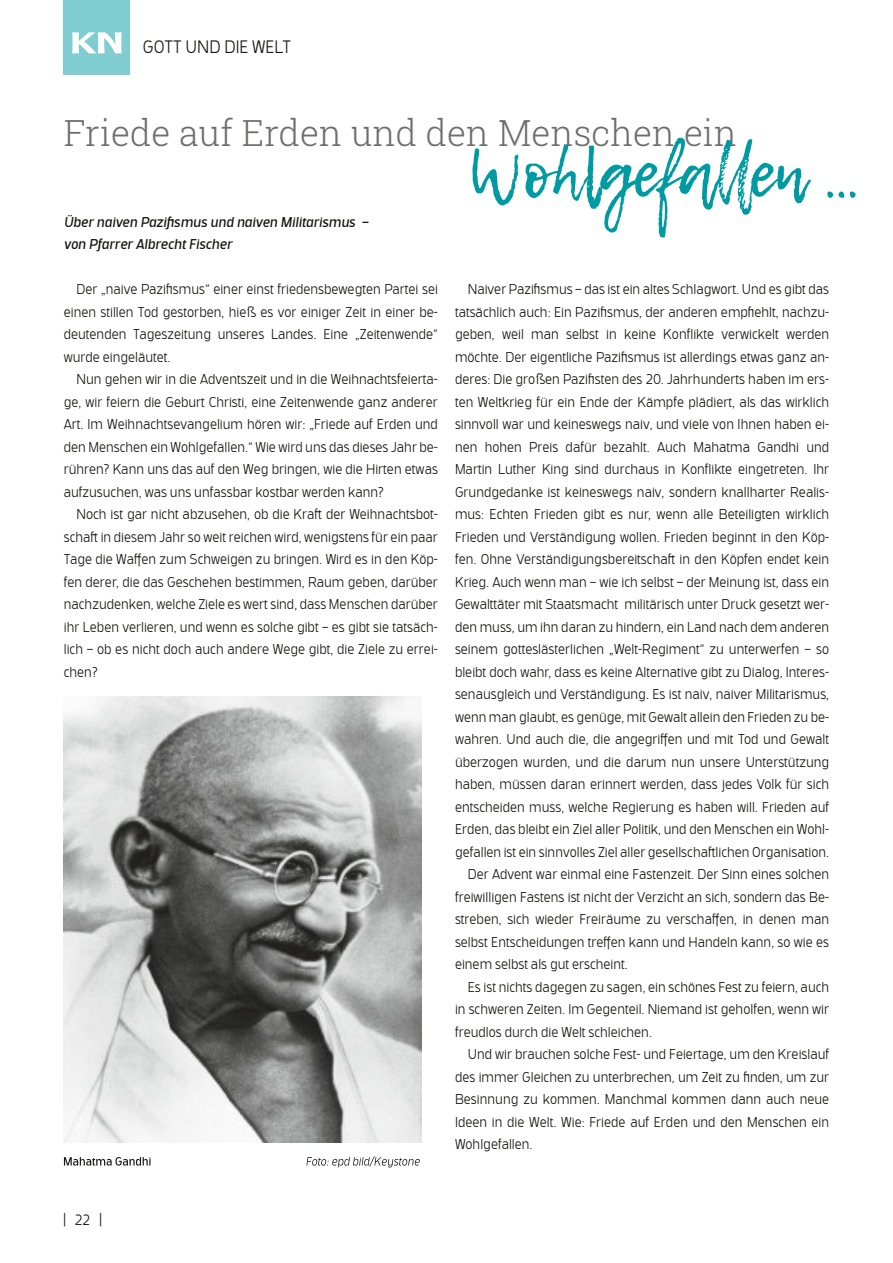
<style>
.page{position:relative;width:893px;height:1263px;background:#fff}
.page>*{position:absolute;margin:0;border:0;box-sizing:border-box;transform-origin:0 0}
.t1{font:300 36px "Roboto Slab";color:#6e6e6d}
.t2{font:300 18px "Bosphorus 50 Normal 52";color:#181715}
.t3{font:300 15px "Bosphorus 50 Normal 52";color:#181715}
.t4{font:300 14.25px/22.5px "Bosphorus 50 Normal 52";color:#181715;text-align:justify}
.t5{font:italic 14.25px/22.5px "Bosphorus 50 Normal 53";color:#181715}
</style>
<div class="page">
<div style="left:64px;top:0;width:66px;height:74px;background:#80cdd1"></div>
<svg style="left:72px;top:32px;width:50px;height:21px"></svg>
<svg style="left:472px;top:148px;width:46px;height:57px"></svg>
<svg style="left:525px;top:138px;width:286px;height:100px"></svg>
<svg style="left:827px;top:192px;width:29px;height:6px"></svg>
<img style="left:64px;top:696px;width:358px;height:447px">
<svg style="left:64px;top:1157px;width:87px;height:8px"></svg>
<svg style="left:306px;top:1156px;width:114px;height:11px"></svg>
<p class="t2" style="left:143px;top:40px;width:150px">GOTT UND DIE WELT</p>
<h1 class="t1" style="left:64px;top:109px;width:675px">Friede auf Erden und den Menschen ein</h1>
<p class="t5" style="left:64px;top:212px;width:306px">Über naiven Pazifismus und naiven Militarismus – von Pfarrer Albrecht Fischer</p>
<p class="t4" style="left:64px;top:279px;width:376px;text-indent:13px">Der „naive Pazifismus“ einer einst friedensbewegten Partei sei einen stillen Tod gestorben, hieß es vor einiger Zeit in einer be&shy;deutenden Tageszeitung unseres Landes. Eine „Zeitenwende“ wurde eingeläutet.</p>
<p class="t4" style="left:64px;top:369px;width:376px;text-indent:13px">Nun gehen wir in die Adventszeit und in die Weihnachtsfeierta&shy;ge, wir feiern die Geburt Christi, eine Zeitenwende ganz anderer Art. Im Weihnachtsevangelium hören wir: „Friede auf Erden und den Menschen ein Wohlgefallen.“ Wie wird uns das dieses Jahr be&shy;rühren? Kann uns das auf den Weg bringen, wie die Hirten etwas aufzusuchen, was uns unfassbar kostbar werden kann?</p>
<p class="t4" style="left:64px;top:504px;width:376px;text-indent:13px">Noch ist gar nicht abzusehen, ob die Kraſt der Weihnachtsbot&shy;schaſt in diesem Jahr so weit reichen wird, wenigstens für ein paar Tage die Waffen zum Schweigen zu bringen. Wird es in den Köp&shy;fen derer, die das Geschehen bestimmen, Raum geben, darüber nachzudenken, welche Ziele es wert sind, dass Menschen darüber ihr Leben verlieren, und wenn es solche gibt – es gibt sie tatsäch&shy;lich – ob es nicht doch auch andere Wege gibt, die Ziele zu errei&shy;chen?</p>
<p class="t4" style="left:468px;top:279px;width:363px">Naiver Pazifismus – das ist ein altes Schlagwort. Und es gibt das</p>
<p class="t4" style="left:455px;top:302px;width:376px">tatsächlich auch: Ein Pazifismus, der anderen empfiehlt, nachzu-</p>
<p class="t4" style="left:455px;top:324px;width:376px">geben, weil man selbst in keine Konflikte verwickelt werden</p>
<p class="t4" style="left:455px;top:347px;width:376px">möchte. Der eigentliche Pazifismus ist allerdings etwas ganz an-</p>
<p class="t4" style="left:455px;top:369px;width:376px">deres: Die großen Pazifisten des 20. Jahrhunderts haben im ers-</p>
<p class="t4" style="left:455px;top:392px;width:376px">ten Weltkrieg für ein Ende der Kämpfe plädiert, als das wirklich</p>
<p class="t4" style="left:455px;top:414px;width:376px">sinnvoll war und keineswegs naiv, und viele von Ihnen haben ei-</p>
<p class="t4" style="left:455px;top:437px;width:376px">nen hohen Preis dafür bezahlt. Auch Mahatma Gandhi und</p>
<p class="t4" style="left:455px;top:459px;width:376px">Martin Luther King sind durchaus in Konflikte eingetreten. Ihr</p>
<p class="t4" style="left:455px;top:482px;width:376px">Grundgedanke ist keineswegs naiv, sondern knallharter Realis-</p>
<p class="t4" style="left:455px;top:504px;width:376px">mus: Echten Frieden gibt es nur, wenn alle Beteiligten wirklich</p>
<p class="t4" style="left:455px;top:527px;width:376px">Frieden und Verständigung wollen. Frieden beginnt in den Köp-</p>
<p class="t4" style="left:455px;top:549px;width:376px">fen. Ohne Verständigungsbereitschaſt in den Köpfen endet kein</p>
<p class="t4" style="left:455px;top:572px;width:376px">Krieg. Auch wenn man – wie ich selbst – der Meinung ist, dass ein</p>
<p class="t4" style="left:455px;top:594px;width:376px">Gewalttäter mit Staatsmacht militärisch unter Druck gesetzt wer-</p>
<p class="t4" style="left:455px;top:617px;width:376px">den muss, um ihn daran zu hindern, ein Land nach dem anderen</p>
<p class="t4" style="left:455px;top:639px;width:376px">seinem gotteslästerlichen „Welt-Regiment“ zu unterwerfen – so</p>
<p class="t4" style="left:455px;top:662px;width:376px">bleibt doch wahr, dass es keine Alternative gibt zu Dialog, Interes-</p>
<p class="t4" style="left:455px;top:684px;width:376px">senausgleich und Verständigung. Es ist naiv, naiver Militarismus,</p>
<p class="t4" style="left:455px;top:707px;width:376px">wenn man glaubt, es genüge, mit Gewalt allein den Frieden zu be-</p>
<p class="t4" style="left:455px;top:729px;width:376px">wahren. Und auch die, die angegriffen und mit Tod und Gewalt</p>
<p class="t4" style="left:455px;top:752px;width:376px">überzogen wurden, und die darum nun unsere Unterstützung</p>
<p class="t4" style="left:455px;top:774px;width:376px">haben, müssen daran erinnert werden, dass jedes Volk für sich</p>
<p class="t4" style="left:455px;top:797px;width:376px">entscheiden muss, welche Regierung es haben will. Frieden auf</p>
<p class="t4" style="left:455px;top:819px;width:376px">Erden, das bleibt ein Ziel aller Politik, und den Menschen ein Wohl-</p>
<p class="t4" style="left:455px;top:842px;width:376px">gefallen ist ein sinnvolles Ziel aller gesellschaſtlichen Organisation.</p>
<p class="t4" style="left:468px;top:864px;width:363px">Der Advent war einmal eine Fastenzeit. Der Sinn eines solchen</p>
<p class="t4" style="left:455px;top:887px;width:376px">freiwilligen Fastens ist nicht der Verzicht an sich, sondern das Be-</p>
<p class="t4" style="left:455px;top:909px;width:376px">streben, sich wieder Freiräume zu verschaffen, in denen man</p>
<p class="t4" style="left:455px;top:932px;width:376px">selbst Entscheidungen treffen kann und Handeln kann, so wie es</p>
<p class="t4" style="left:455px;top:954px;width:174px">einem selbst als gut erscheint.</p>
<p class="t4" style="left:468px;top:977px;width:363px">Es ist nichts dagegen zu sagen, ein schönes Fest zu feiern, auch</p>
<p class="t4" style="left:455px;top:999px;width:376px">in schweren Zeiten. Im Gegenteil. Niemand ist geholfen, wenn wir</p>
<p class="t4" style="left:455px;top:1022px;width:199px">freudlos durch die Welt schleichen.</p>
<p class="t4" style="left:468px;top:1044px;width:363px">Und wir brauchen solche Fest- und Feiertage, um den Kreislauf</p>
<p class="t4" style="left:455px;top:1067px;width:376px">des immer Gleichen zu unterbrechen, um Zeit zu finden, um zur</p>
<p class="t4" style="left:455px;top:1089px;width:376px">Besinnung zu kommen. Manchmal kommen dann auch neue</p>
<p class="t4" style="left:455px;top:1112px;width:376px">Ideen in die Welt. Wie: Friede auf Erden und den Menschen ein</p>
<p class="t4" style="left:455px;top:1134px;width:79px">Wohlgefallen.</p>
<p class="t3" style="left:64px;top:1214px;width:39px">|22|</p>
</div>
